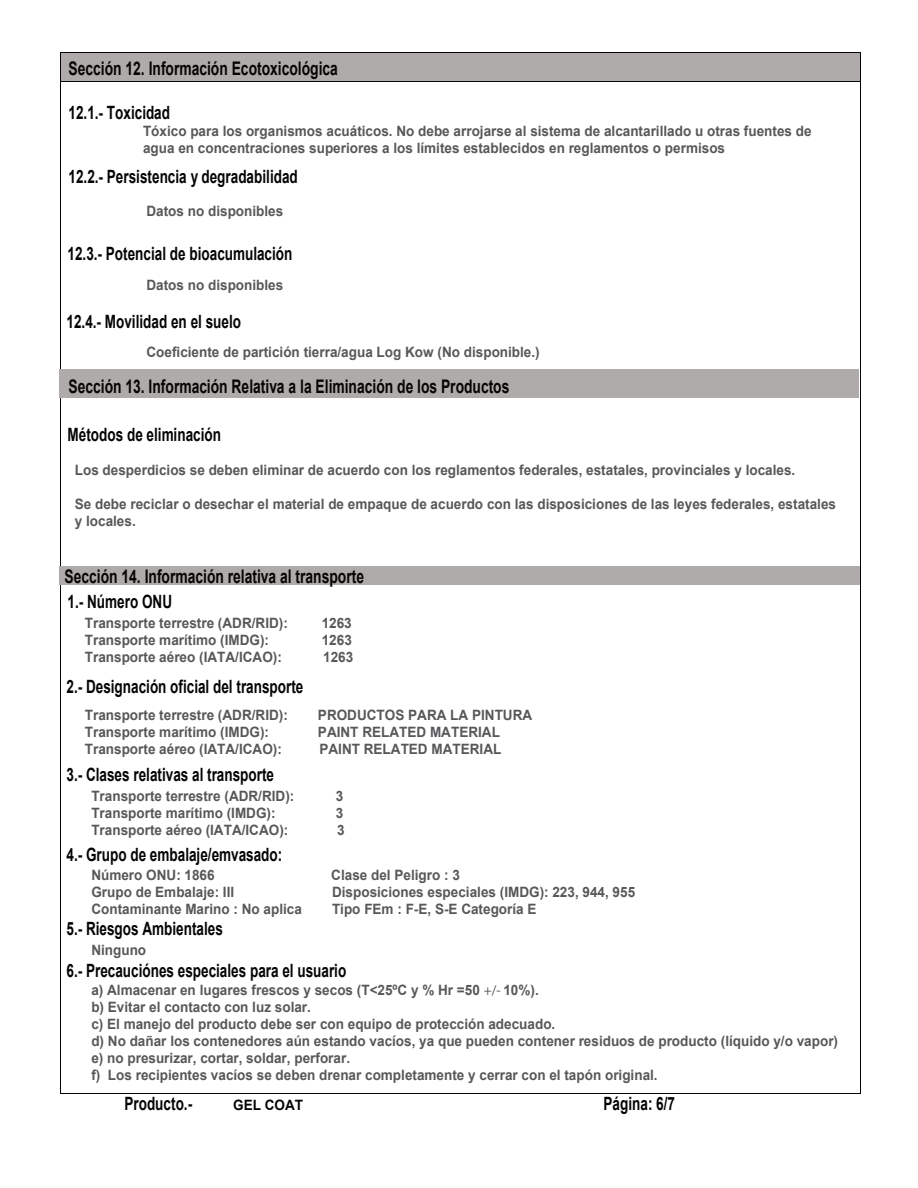
<style>
.page{position:relative;width:918px;height:1188px;background:#fff}
.page>*{position:absolute;margin:0;border:0;box-sizing:border-box;transform-origin:0 0}
.t1{font:700 18.75px "Arial";color:#050504;scale:.74 1}
.t2{font:700 18.3px "Arial";color:#050504;scale:.74 1}
.t3{font:700 14.25px/17.1px "Arial";color:#57585a;scale:.95 1}
.t4{font:700 14.25px "Arial";color:#050504;scale:.95 1}
.s1{font-family:"Myriad Pro";font-weight:400}
</style>
<div class="page">
<div style="left:69px;top:53px;width:784px;height:28px;background:#afabaa"></div>
<hr style="left:61px;top:52px;width:799px;height:1px;background:#050504">
<svg style="left:60px;top:52px;width:1px;height:30px"></svg>
<hr style="left:61px;top:81px;width:799px;height:1px;background:#050504">
<svg style="left:860px;top:52px;width:1px;height:30px"></svg>
<hr style="left:60px;top:82px;width:1px;height:337px;background:#050504">
<hr style="left:860px;top:82px;width:1px;height:337px;background:#050504">
<svg style="left:60px;top:419px;width:1px;height:30px"></svg>
<svg style="left:860px;top:419px;width:1px;height:30px"></svg>
<hr style="left:60px;top:449px;width:1px;height:192px;background:#050504">
<hr style="left:860px;top:449px;width:1px;height:192px;background:#050504">
<hr style="left:60px;top:642px;width:1px;height:50px;background:#050504">
<hr style="left:860px;top:642px;width:1px;height:50px;background:#050504">
<hr style="left:60px;top:693px;width:1px;height:400px;background:#050504">
<hr style="left:61px;top:1093px;width:799px;height:1px;background:#050504">
<hr style="left:860px;top:693px;width:1px;height:400px;background:#050504">
<div style="left:59px;top:567px;width:800px;height:18px;background:#afabaa"></div>
<div style="left:59px;top:369px;width:800px;height:28px;background:#afabaa"></div>
<h1 class="t1" style="left:69px;top:56px;width:366px">Sección 12. Información Ecotoxicológica</h1>
<p class="t2" style="left:69px;top:101px;width:139px">12.1.- Toxicidad</p>
<p class="t3" style="left:143px;top:123px;width:705px">Tóxico para los organismos acuáticos. No debe arrojarse al sistema de alcantarillado u otras fuentes de agua en concentraciones superiores a los límites establecidos en reglamentos o permisos</p>
<p class="t2" style="left:69px;top:164px;width:311px">12.2.- Persistencia y degradabilidad</p>
<p class="t3" style="left:146px;top:203px;width:146px">Datos no disponibles</p>
<p class="t2" style="left:68px;top:241px;width:305px">12.3.- Potencial de bioacumulación</p>
<p class="t3" style="left:147px;top:277px;width:146px">Datos no disponibles</p>
<p class="t2" style="left:67px;top:309px;width:237px">12.4.- Movilidad en el suelo</p>
<p class="t3" style="left:147px;top:344px;width:415px">Coeficiente de partición tierra/agua Log Kow (No disponible.)</p>
<h1 class="t1" style="left:69px;top:374px;width:597px">Sección 13. Información Relativa a la Eliminación de los Productos</h1>
<p class="t2" style="left:68px;top:422px;width:209px">Métodos de eliminación</p>
<p class="t3" style="left:75px;top:462px;width:760px">Los desperdicios se deben eliminar de acuerdo con los reglamentos federales, estatales, provinciales y locales.</p>
<p class="t3" style="left:75px;top:496px;width:803px">Se debe reciclar o desechar el material de empaque de acuerdo con las disposiciones de las leyes federales, estatales y locales.</p>
<h1 class="t1" style="left:65px;top:564px;width:406px">Sección 14. Información relativa al transporte</h1>
<p class="t2" style="left:68px;top:590px;width:143px">1.- Número ONU</p>
<p class="t3" style="left:85px;top:615px;width:215px">Transporte terrestre (ADR/RID):</p>
<p class="t3" style="left:322px;top:615px;width:33px">1263</p>
<p class="t3" style="left:85px;top:632px;width:195px">Transporte marítimo (IMDG):</p>
<p class="t3" style="left:322px;top:632px;width:33px">1263</p>
<p class="t3" style="left:85px;top:649px;width:209px">Transporte aéreo (IATA/ICAO):</p>
<p class="t3" style="left:323px;top:649px;width:33px">1263</p>
<p class="t2" style="left:67px;top:674px;width:322px">2.- Designación oficial del transporte</p>
<p class="t3" style="left:85px;top:706px;width:215px">Transporte terrestre (ADR/RID):</p>
<p class="t3" style="left:318px;top:706px;width:227px">PRODUCTOS PARA LA PINTURA</p>
<p class="t3" style="left:85px;top:724px;width:195px">Transporte marítimo (IMDG):</p>
<p class="t3" style="left:318px;top:724px;width:193px">PAINT RELATED MATERIAL</p>
<p class="t3" style="left:85px;top:741px;width:209px">Transporte aéreo (IATA/ICAO):</p>
<p class="t3" style="left:320px;top:741px;width:193px">PAINT RELATED MATERIAL</p>
<p class="t2" style="left:67px;top:762px;width:282px">3.- Clases relativas al transporte</p>
<p class="t3" style="left:91px;top:788px;width:215px">Transporte terrestre (ADR/RID):</p>
<p class="t3" style="left:336px;top:788px;width:9px">3</p>
<p class="t3" style="left:91px;top:805px;width:195px">Transporte marítimo (IMDG):</p>
<p class="t3" style="left:336px;top:805px;width:9px">3</p>
<p class="t3" style="left:91px;top:822px;width:209px">Transporte aéreo (IATA/ICAO):</p>
<p class="t3" style="left:337px;top:822px;width:9px">3</p>
<p class="t2" style="left:67px;top:842px;width:293px">4.- Grupo de embalaje/emvasado:</p>
<p class="t3" style="left:91px;top:867px;width:131px">Número ONU: 1866</p>
<p class="t3" style="left:331px;top:867px;width:137px">Clase del Peligro : 3</p>
<p class="t3" style="left:91px;top:884px;width:152px">Grupo de Embalaje: III</p>
<p class="t3" style="left:332px;top:884px;width:321px">Disposiciones especiales (IMDG): 223, 944, 955</p>
<p class="t3" style="left:91px;top:901px;width:223px">Contaminante Marino : No aplica</p>
<p class="t3" style="left:332px;top:901px;width:217px">Tipo FEm : F-E, S-E Categoría E</p>
<p class="t2" style="left:67px;top:916px;width:213px">5.- Riesgos Ambientales</p>
<p class="t2" style="left:67px;top:959px;width:380px">6.- Precauciónes especiales para el usuario</p>
<p class="t3" style="left:91px;top:942px;width:59px">Ninguno</p>
<p class="t3" style="left:91px;top:981px;width:788px">a) Almacenar en lugares frescos y secos (T&lt;25ºC y % Hr =50 <span class="s1">+/-</span> 10%).<br>b) Evitar el contacto con luz solar.<br>c) El manejo del producto debe ser con equipo de protección adecuado.<br>d) No dañar los contenedores aún estando vacíos, ya que pueden contener residuos de producto (líquido y/o vapor) e) no presurizar, cortar, soldar, perforar.<br>f) Los recipientes vacíos se deben drenar completamente y cerrar con el tapón original.</p>
<p class="t2" style="left:124px;top:1092px;width:93px">Producto.-</p>
<p class="t4" style="left:233px;top:1095px;width:75px">GEL COAT</p>
<p class="t2" style="left:604px;top:1092px;width:98px">Página: 6/7</p>
</div>
